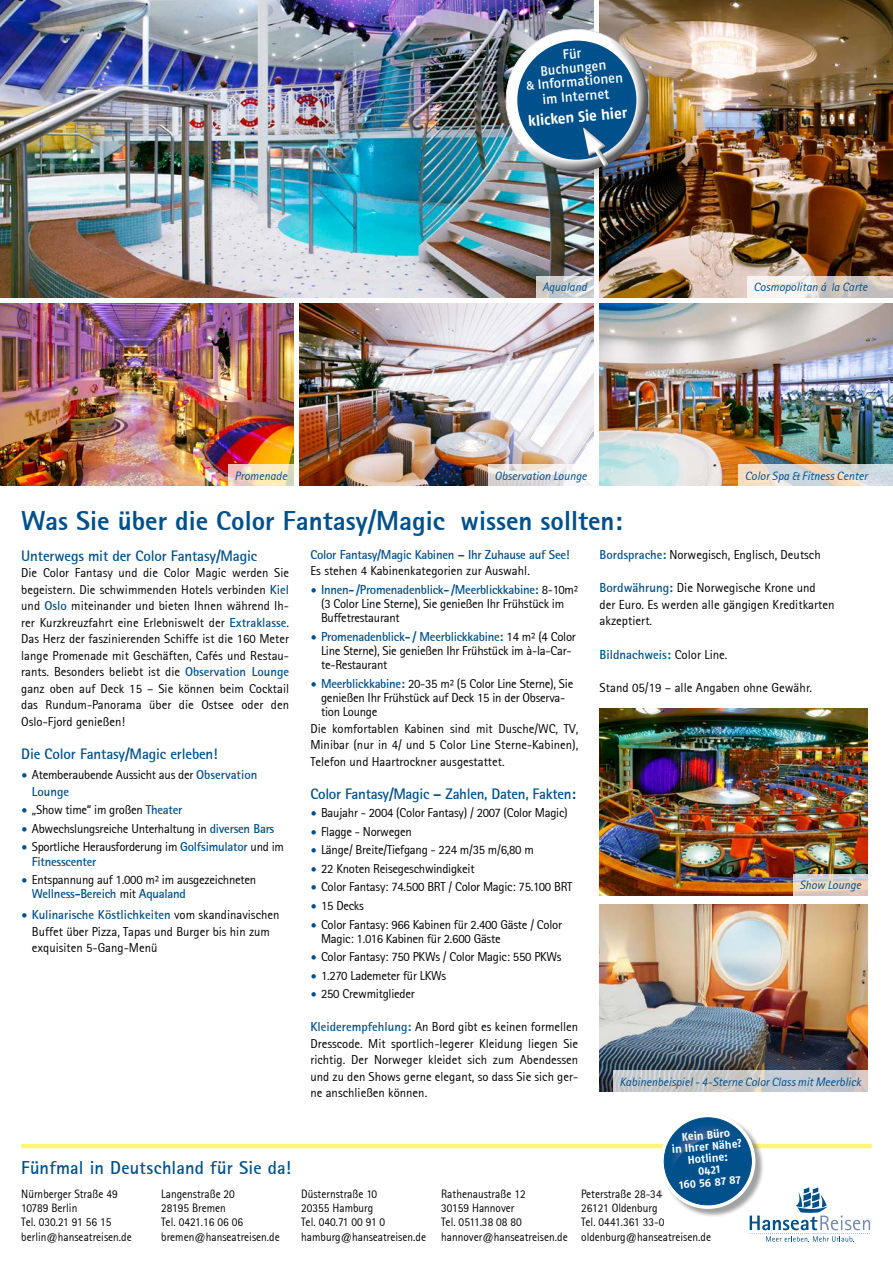
<style>
.page{position:relative;width:893px;height:1263px;background:#fff}
.page>*{position:absolute;margin:0;border:0;box-sizing:border-box;transform-origin:0 0}
.t1{font:800 27px "Rotis Sans Serif";color:#00508b}
.t2{font:700 18.45px "Rotis Sans Serif";letter-spacing:.01em;color:#00508b}
.t3{font:700 15px "Rotis Sans Serif";letter-spacing:-.01em;color:#00508b}
.t4{font:700 15px "Fago OT";color:#fff}
.t5{font:500 13.5px/13.8px "Fago OT";color:#fff;text-align:center}
.t6{font:12.9px/16.6px "Rotis Sans Serif";color:#000}
.t7{font:700 12.9px "Rotis Sans Serif";color:#00508b}
.t8{font:12.75px/16.5px "Rotis Sans Serif";letter-spacing:-.02em;color:#000}
.t9{font:12.75px/16.5px "Rotis Sans Serif";color:#000}
.t10{font:700 12.75px "Rotis Sans Serif";letter-spacing:-.02em;color:#00508b}
.t11{font:12px/14.2px "Rotis Sans Serif";color:#000;scale:.95 1}
.t12{font:italic 12px "Rotis Sans Serif";color:#00508b}
.t13{font:700 11.25px/11.9px "Fago OT";color:#fff;text-align:center}
.s1{font-size:12px}
.s2{font-weight:700;color:#00508b}
.s3{font-family:"Minion Pro";font-weight:700;font-style:italic;font-size:16.5px;color:#00508b}
.s4{font-weight:400;color:#000}
</style>
<div class="page">
<hr style="left:21px;top:1144px;width:851px;height:4px;background:#fff381">
<div style="left:661px;top:1115px;width:104px;height:103px;background:#000;opacity:.37"></div>
<svg style="left:660px;top:1114px;width:95px;height:95px"></svg>
<svg style="left:664px;top:1118px;width:87px;height:87px"></svg>
<svg style="left:665px;top:1135px;width:205px;height:107px"></svg>
<img style="left:0;top:0;width:593px;height:298px">
<img style="left:600px;top:0;width:293px;height:298px">
<img style="left:600px;top:303px;width:293px;height:183px">
<img style="left:300px;top:303px;width:293px;height:183px">
<img style="left:600px;top:708px;width:267px;height:187px">
<img style="left:600px;top:905px;width:267px;height:187px">
<img style="left:0;top:303px;width:293px;height:183px">
<svg style="left:228px;top:465px;width:65px;height:21px"></svg>
<svg style="left:488px;top:465px;width:105px;height:21px"></svg>
<svg style="left:793px;top:874px;width:74px;height:21px;background:#e0d2c5"></svg>
<svg style="left:613px;top:1071px;width:254px;height:21px;background:#c8c9cb"></svg>
<svg style="left:536px;top:276px;width:57px;height:22px"></svg>
<svg style="left:738px;top:465px;width:155px;height:21px;background:#dedad3"></svg>
<svg style="left:747px;top:276px;width:146px;height:22px"></svg>
<img style="left:514px;top:40px;width:144px;height:144px">
<div style="left:505px;top:29px;width:122px;height:134px;background:#fff;opacity:.75"></div>
<div style="left:520px;top:34px;width:129px;height:139px;background:#000;opacity:.64"></div>
<div style="left:518px;top:42px;width:117px;height:117px;background:#00508b;border-radius:50%"></div>
<svg style="left:573px;top:127px;width:44px;height:46px"></svg>
<p class="t5" style="left:523px;top:51px;width:99px;rotate:-5deg">Für<br>Buchungen<br><span class="s1">&amp;</span> Informationen</p>
<p class="t5" style="left:542px;top:92px;width:69px;rotate:-5deg">im Internet</p>
<p class="t4" style="left:527px;top:112px;width:101px;rotate:-5deg">klicken Sie hier</p>
<p class="t12" style="left:542px;top:280px;width:46px">Aqualand</p>
<p class="t12" style="left:235px;top:468px;width:54px">Promenade</p>
<p class="t12" style="left:495px;top:468px;width:94px">Observation Lounge</p>
<h1 class="t1" style="left:21px;top:503px;width:603px">Was Sie über die Color Fantasy/Magic wissen sollten:</h1>
<p class="t12" style="left:753px;top:280px;width:115px">Cosmopolitan á la Carte</p>
<p class="t12" style="left:745px;top:468px;width:124px">Color Spa &amp; Fitness Center</p>
<p class="t12" style="left:797px;top:468px;width:78px">Gemütliche Bars</p>
<p class="t3" style="left:21px;top:546px;width:237px">Unterwegs mit der Color Fantasy/Magic</p>
<p class="t8" style="left:21px;top:564px;width:269px;text-align:justify">Die Color Fantasy und die Color Magic werden Sie begeistern. Die schwimmenden Hotels verbinden <span class="s2">Kiel </span>und <span class="s2">Oslo</span> miteinander und bieten Ihnen während Ih&shy;rer Kurzkreuzfahrt eine Erlebniswelt der <span class="s2">Extraklasse</span>.<br>Das Herz der faszinierenden Schiffe ist die 160 Meter lange Promenade mit Geschäften, Cafés und Restau&shy;rants. Besonders beliebt ist die <span class="s2">Observation Lounge </span>ganz oben auf Deck 15 – Sie können beim Cocktail das Rundum-Panorama über die Ostsee oder den Oslo-Fjord genießen!</p>
<p class="t3" style="left:21px;top:744px;width:198px">Die Color Fantasy/Magic erleben!</p>
<p class="t8" style="left:32px;top:767px;width:227px;text-indent:-11px"><span class="s3">•</span> Atemberaubende Aussicht aus der <span class="s2">Observation<br>Lounge</span></p>
<p class="t8" style="left:21px;top:802px;width:163px"><span class="s3">•</span> „Show time“ im großen <span class="s2">Theater</span></p>
<p class="t8" style="left:21px;top:820px;width:255px"><span class="s3">•</span> Abwechslungsreiche Unterhaltung in <span class="s2">diversen Bars</span></p>
<p class="t8" style="left:32px;top:840px;width:254px;line-height:14.2px;text-indent:-11px"><span class="s3">•</span> Sportliche Herausforderung im <span class="s2">Golfsimulator</span> und im<br><span class="s2">Fitnesscenter</span></p>
<p class="t8" style="left:32px;top:872px;width:226px;line-height:14.2px;text-indent:-11px"><span class="s3">•</span> Entspannung auf 1.000 m² im ausgezeichneten<br><span class="s2">Wellness-Bereich</span> mit <span class="s2">Aqualand</span></p>
<p class="t9" style="left:32px;top:906px;width:249px;text-indent:-11px"><span class="s3">•</span> <span class="s2">Kulinarische Köstlichkeiten</span> vom skandinavischen<br>Buffet über Pizza, Tapas und Burger bis hin zum exquisiten 5-Gang-Menü</p>
<p class="t10" style="left:310px;top:546px;width:261px">Color Fantasy/Magic Kabinen – Ihr Zuhause auf See!</p>
<p class="t9" style="left:310px;top:563px;width:221px">Es stehen 4 Kabinenkategorien zur Auswahl.</p>
<p class="t8" style="left:321px;top:582px;width:259px;line-height:14.2px;text-indent:-11px"><span class="s3">•</span> <span class="s2">Innen- /Promenadenblick- /Meerblickkabine:</span> 8-10m² (3 Color Line Sterne), Sie genießen Ihr Frühstück im<br>Buffetrestaurant</p>
<p class="t8" style="left:321px;top:629px;width:256px;line-height:14.2px;text-indent:-11px"><span class="s3">•</span> <span class="s2">Promenadenblick- / Meerblickkabine:</span> 14 m² (4 Color<br>Line Sterne), Sie genießen Ihr Frühstück im à-la-Car&shy;te-Restaurant</p>
<p class="t8" style="left:321px;top:676px;width:254px;line-height:14.2px;text-indent:-11px"><span class="s3">•</span> <span class="s2">Meerblickkabine:</span> 20-35 m² (5 Color Line Sterne), Sie genießen Ihr Frühstück auf Deck 15 in der Observa&shy;tion Lounge</p>
<p class="t8" style="left:310px;top:720px;width:269px;text-align:justify">Die komfortablen Kabinen sind mit Dusche/WC, TV, Minibar (nur in 4/ und 5 Color Line Sterne-Kabinen), Telefon und Haartrockner ausgestattet.</p>
<p class="t3" style="left:310px;top:784px;width:267px">Color Fantasy/Magic – Zahlen, Daten, Fakten:</p>
<p class="t8" style="left:310px;top:805px;width:259px"><span class="s3">•</span> Baujahr - 2004 (Color Fantasy) / 2007 (Color Magic)</p>
<p class="t8" style="left:310px;top:823px;width:103px"><span class="s3">•</span> Flagge - Norwegen</p>
<p class="t8" style="left:310px;top:842px;width:225px"><span class="s3">•</span> Länge/ Breite/Tiefgang - 224 m/35 m/6,80 m</p>
<p class="t8" style="left:310px;top:860px;width:166px"><span class="s3">•</span> 22 Knoten Reisegeschwindigkeit</p>
<p class="t8" style="left:310px;top:879px;width:264px"><span class="s3">•</span> Color Fantasy: 74.500 BRT / Color Magic: 75.100 BRT</p>
<p class="t8" style="left:310px;top:897px;width:55px"><span class="s3">•</span> 15 Decks</p>
<p class="t8" style="left:321px;top:917px;width:243px;line-height:14.2px;text-indent:-11px"><span class="s3">•</span> Color Fantasy: 966 Kabinen für 2.400 Gäste / Color<br>Magic: 1.016 Kabinen für 2.600 Gäste</p>
<p class="t8" style="left:310px;top:948px;width:253px"><span class="s3">•</span> Color Fantasy: 750 PKWs / Color Magic: 550 PKWs</p>
<p class="t8" style="left:310px;top:967px;width:137px"><span class="s3">•</span> 1.270 Lademeter für LKWs</p>
<p class="t8" style="left:310px;top:985px;width:106px"><span class="s3">•</span> 250 Crewmitglieder</p>
<p class="t8" style="left:310px;top:1018px;width:269px;text-align:justify"><span class="s2">Kleiderempfehlung:</span> An Bord gibt es keinen formellen Dresscode. Mit sportlich-legerer Kleidung liegen Sie richtig. Der Norweger kleidet sich zum Abendessen und zu den Shows gerne elegant, so dass Sie sich ger&shy;ne anschließen können.</p>
<p class="t9" style="left:600px;top:546px;width:223px"><span class="s2">Bordsprache:</span> Norwegisch, Englisch, Deutsch</p>
<p class="t6" style="left:600px;top:579px;width:237px"><span class="s2">Bordwährung:</span> Die Norwegische Krone und der Euro. Es werden alle gängigen Kreditkarten akzeptiert.</p>
<p class="t7" style="left:600px;top:646px;width:130px">Bildnachweis: <span class="s4">Color Line.</span></p>
<p class="t6" style="left:600px;top:679px;width:214px">Stand 05/19 – alle Angaben ohne Gewähr.</p>
<p class="t12" style="left:799px;top:878px;width:63px">Show Lounge</p>
<p class="t12" style="left:620px;top:1074px;width:243px">Kabinenbeispiel - 4-Sterne Color Class mit Meerblick</p>
<p class="t13" style="left:670px;top:1132px;width:72px;rotate:-5deg">Kein Büro<br>in Ihrer Nähe?<br>Hotline:<br>0421<br>160 56 87 87</p>
<h2 class="t2" style="left:21px;top:1156px;width:271px">Fünfmal in Deutschland für Sie da!</h2>
<p class="t11" style="left:21px;top:1187px;width:118px">Nürnberger Straße 49<br>10789 Berlin<br>Tel. 030.21 91 56 15 berlin@hanseatreisen.de</p>
<p class="t11" style="left:161px;top:1187px;width:126px">Langenstraße 20<br>28195 Bremen<br>Tel. 0421.16 06 06 bremen@hanseatreisen.de</p>
<p class="t11" style="left:301px;top:1186px;width:133px">Düsternstraße 10<br>20355 Hamburg<br>Tel. 040.71 00 91 0 hamburg@hanseatreisen.de</p>
<p class="t11" style="left:441px;top:1186px;width:135px">Rathenaustraße 12<br>30159 Hannover<br>Tel. 0511.38 08 80 hannover@hanseatreisen.de</p>
<p class="t11" style="left:581px;top:1186px;width:138px">Peterstraße 28-34<br>26121 Oldenburg<br>Tel. 0441.361 33-0 oldenburg@hanseatreisen.de</p>
</div>
